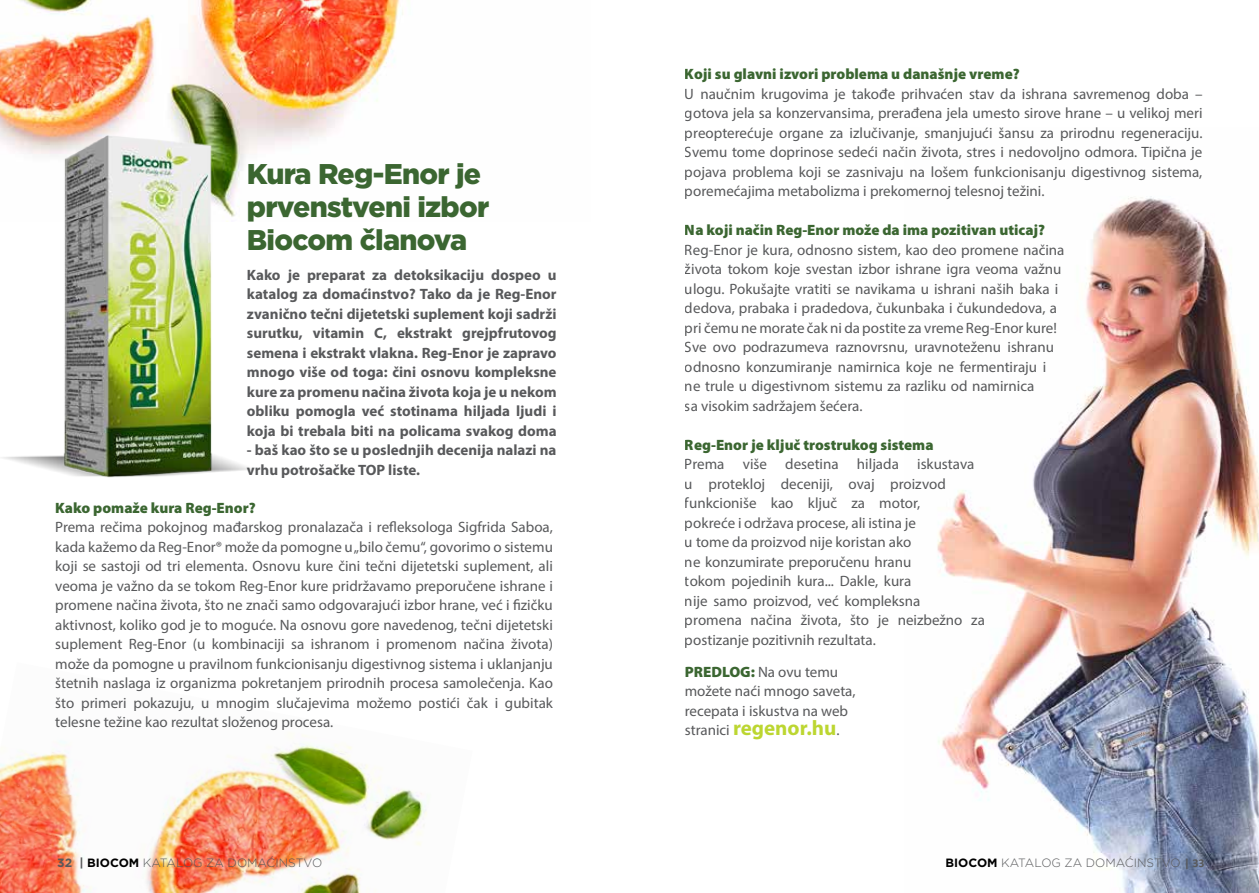
<style>
.page{position:relative;width:1259px;height:893px;background:#fff}
.page>*{position:absolute;margin:0;border:0;box-sizing:border-box;transform-origin:0 0}
.t1{font:900 28.5px/33px "Gotham";letter-spacing:-.025em;color:#3b6631}
.t2{font:700 21px "Myriad Pro";color:#bcd631}
.t3{font:15px/19.5px "Myriad Pro";color:#58595b}
.t4{font:700 15px/19.5px "Myriad Pro";color:#58595b;text-align:justify}
.t5{font:900 15px "Myriad Pro";color:#3b6631}
.t6{font:300 12px "Gotham";color:#58595b}
.s1{font-weight:900;color:#3b6631}
.s2{font-weight:400;font-size:15px;color:#58595b}
.s3{font-weight:700}
.s4{font-weight:700;color:#000}
.s5{font-family:"Calibri";font-weight:700}
</style>
<div class="page">
<img style="left:0;top:735px;width:427px;height:158px">
<img style="left:0;top:0;width:403px;height:146px">
<img style="left:1px;top:70px;width:258px;height:408px">
<img style="left:937px;top:196px;width:322px;height:697px">
<h1 class="t1" style="left:247px;top:157px;width:244px">Kura Reg-Enor je prvenstveni izbor<br>Biocom članova</h1>
<p class="t4" style="left:247px;top:264px;width:311px">Kako je preparat za detoksikaciju dospeo u katalog za domaćinstvo? Tako da je Reg-Enor zvanično tečni dijetetski suplement koji sadrži surutku, vitamin C, ekstrakt grejpfrutovog semena i ekstrakt vlakna. Reg-Enor je zapravo mnogo više od toga: čini osnovu kompleksne kure za promenu načina života koja je u nekom obliku pomogla već stotinama hiljada ljudi i koja bi trebala biti na policama svakog doma</p>
<p class="t4" style="left:247px;top:440px;width:311px">- baš kao što se u poslednjih decenija nalazi na vrhu potrošačke TOP liste.</p>
<p class="t5" style="left:55px;top:499px;width:202px">Kako pomaže kura Reg-Enor?</p>
<p class="t3" style="left:55px;top:517px;width:499px;text-align:justify">Prema rečima pokojnog mađarskog pronalazača i refleksologa Sigfrida Saboa, kada kažemo da Reg-Enor® može da pomogne u „bilo čemu“, govorimo o sistemu koji se sastoji od tri elementa. Osnovu kure čini tečni dijetetski suplement, ali veoma je važno da se tokom Reg-Enor kure pridržavamo preporučene ishrane i promene načina života, što ne znači samo odgovarajući izbor hrane, već i fizičku aktivnost, koliko god je to moguće. Na osnovu gore navedenog, tečni dijetetski suplement Reg-Enor (u kombinaciji sa ishranom i promenom načina života) može da pomogne u pravilnom funkcionisanju digestivnog sistema i uklanjanju štetnih naslaga iz organizma pokretanjem prirodnih procesa samolečenja. Kao što primeri pokazuju, u mnogim slučajevima možemo postići čak i gubitak telesne težine kao rezultat složenog procesa.</p>
<p class="t5" style="left:685px;top:66px;width:336px">Koji su glavni izvori problema u današnje vreme?</p>
<p class="t3" style="left:685px;top:84px;width:519px;text-align:justify">U naučnim krugovima je takođe prihvaćen stav da ishrana savremenog doba – gotova jela sa konzervansima, prerađena jela umesto sirove hrane – u velikoj meri preopterećuje organe za izlučivanje, smanjujući šansu za prirodnu regeneraciju.<br>Svemu tome doprinose sedeći način života, stres i nedovoljno odmora. Tipična je pojava problema koji se zasnivaju na lošem funkcionisanju digestivnog sistema, poremećajima metabolizma i prekomernoj telesnoj težini.</p>
<p class="t5" style="left:685px;top:222px;width:362px">Na koji način Reg-Enor može da ima pozitivan uticaj?</p>
<p class="t3" style="left:685px;top:240px;width:381px">Reg-Enor je kura, odnosno sistem, kao deo promene načina života tokom koje svestan izbor ishrane igra veoma važnu ulogu. Pokušajte vratiti se navikama u ishrani naših baka i dedova, prabaka i pradedova, čukunbaka i čukundedova, a pri čemu ne morate čak ni da postite za vreme Reg-Enor kure!<br>Sve ovo podrazumeva raznovrsnu, uravnoteženu ishranu odnosno konzumiranje namirnica koje ne fermentiraju i ne trule u digestivnom sistemu za razliku od namirnica<br>sa visokim sadržajem šećera.</p>
<p class="t5" style="left:685px;top:436px;width:250px">Reg-Enor je ključ trostrukog sistema</p>
<p class="t3" style="left:685px;top:454px;width:302px">Prema više desetina hiljada iskustava u protekloj deceniji, ovaj proizvod funkcioniše kao ključ za motor,<br>pokreće i održava procese, ali istina je<br>u tome da proizvod nije koristan ako<br>ne konzumirate preporučenu hranu<br>tokom pojedinih kura... Dakle, kura<br>nije samo proizvod, već kompleksna<br>promena načina života, što je neizbežno za postizanje pozitivnih rezultata.</p>
<p class="t3" style="left:685px;top:662px;width:172px"><span class="s1">PREDLOG:</span> Na ovu temu možete naći mnogo saveta, recepata i iskustva na web</p>
<h2 class="t2" style="left:685px;top:714px;width:156px"><span class="s2">stranici</span> regenor.hu<span class="s2">.</span></h2>
<p class="t6" style="left:57px;top:855px;width:266px"><span class="s3">32 |</span> <span class="s4">BIOCOM</span> KATALOG ZA DOMAĆINSTVO</p>
<p class="t6" style="left:945px;top:855px;width:261px"><span class="s4">BIOCOM</span> KATALOG ZA DOMAĆINSTVO <span class="s5">| 33</span></p>
</div>
